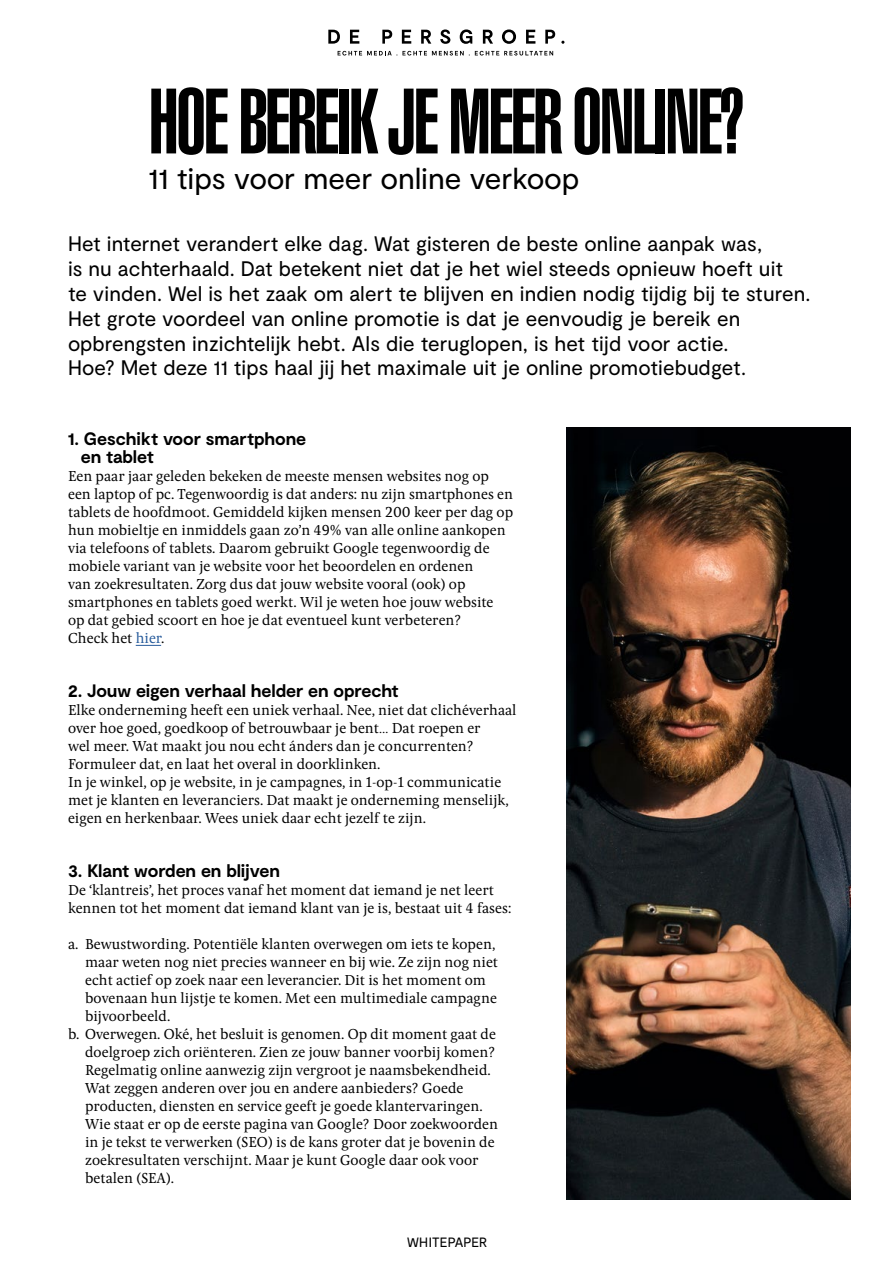
<style>
.page{position:relative;width:893px;height:1263px;background:#fff}
.page>*{position:absolute;margin:0;border:0;box-sizing:border-box;transform-origin:0 0}
.t1{font:900 extra-condensed 90px "Swiss 911 BT";letter-spacing:-.025em;color:#000}
.t2{font:30px "Moderat";letter-spacing:-.005em;color:#000}
.t3{font:21px/24.9px "Moderat";letter-spacing:.005em;color:#000}
.t4{font:700 18px/18px "Moderat";letter-spacing:-.005em;color:#000}
.t5{font:15px/18px "Pona";color:#000}
.t6{font:13.5px "Moderat";letter-spacing:.02em;color:#000}
.s1{color:#275b9b}
</style>
<div class="page">
<svg style="left:338px;top:51px;width:215px;height:5px"></svg>
<svg style="left:328px;top:30px;width:12px;height:14px"></svg>
<svg style="left:350px;top:30px;width:9px;height:14px"></svg>
<svg style="left:382px;top:30px;width:10px;height:14px"></svg>
<svg style="left:402px;top:30px;width:9px;height:14px"></svg>
<svg style="left:421px;top:30px;width:10px;height:14px"></svg>
<svg style="left:440px;top:29px;width:10px;height:15px"></svg>
<svg style="left:460px;top:29px;width:12px;height:15px"></svg>
<svg style="left:483px;top:30px;width:10px;height:14px"></svg>
<svg style="left:502px;top:29px;width:14px;height:15px"></svg>
<svg style="left:526px;top:30px;width:9px;height:14px"></svg>
<svg style="left:545px;top:30px;width:10px;height:14px"></svg>
<svg style="left:136px;top:645px;width:25px;height:1px"></svg>
<img style="left:567px;top:427px;width:283px;height:772px">
<h1 class="t1" style="left:149px;top:73px;width:596px">HOE BEREIK JE MEER ONLINE?</h1>
<h2 class="t2" style="left:149px;top:160px;width:432px">11 tips voor meer online verkoop</h2>
<p class="t3" style="left:68px;top:231px;width:744px">Het internet verandert elke dag. Wat gisteren de beste online aanpak was,<br>is nu achterhaald. Dat betekent niet dat je het wiel steeds opnieuw hoeft uit<br>te vinden. Wel is het zaak om alert te blijven en indien nodig tijdig bij te sturen.<br>Het grote voordeel van online promotie is dat je eenvoudig je bereik en opbrengsten inzichtelijk hebt. Als die teruglopen, is het tijd voor actie.<br>Hoe? Met deze 11 tips haal jij het maximale uit je online promotiebudget.</p>
<p class="t4" style="left:81px;top:430px;width:227px;text-indent:-13px">1. Geschikt voor smartphone en tablet</p>
<p class="t5" style="left:68px;top:466px;width:447px">Een paar jaar geleden bekeken de meeste mensen websites nog op een laptop of pc. Tegenwoordig is dat anders: nu zijn smartphones en tablets de hoofdmoot. Gemiddeld kijken mensen 200 keer per dag op hun mobieltje en inmiddels gaan zo’n 49% van alle online aankopen via telefoons of tablets. Daarom gebruikt Google tegenwoordig de mobiele variant van je website voor het beoordelen en ordenen<br>van zoekresultaten. Zorg dus dat jouw website vooral (ook) op smartphones en tablets goed werkt. Wil je weten hoe jouw website op dat gebied scoort en hoe je dat eventueel kunt verbeteren?<br>Check het <span class="s1">hier</span>.</p>
<p class="t4" style="left:68px;top:682px;width:332px">2. Jouw eigen verhaal helder en oprecht</p>
<p class="t5" style="left:68px;top:700px;width:450px">Elke onderneming heeft een uniek verhaal. Nee, niet dat clichéverhaal over hoe goed, goedkoop of betrouwbaar je bent… Dat roepen er<br>wel meer. Wat maakt jou nou echt ánders dan je concurrenten?<br>Formuleer dat, en laat het overal in doorklinken.<br>In je winkel, op je website, in je campagnes, in 1-op-1 communicatie met je klanten en leveranciers. Dat maakt je onderneming menselijk, eigen en herkenbaar. Wees uniek daar echt jezelf te zijn.</p>
<p class="t4" style="left:68px;top:862px;width:213px">3. Klant worden en blijven</p>
<p class="t5" style="left:68px;top:880px;width:445px">De ‘klantreis’, het proces vanaf het moment dat iemand je net leert kennen tot het moment dat iemand klant van je is, bestaat uit 4 fases:</p>
<p class="t5" style="left:68px;top:934px;width:429px">a. Bewustwording. Potentiële klanten overwegen om iets te kopen,</p>
<p class="t5" style="left:85px;top:952px;width:415px">maar weten nog niet precies wanneer en bij wie. Ze zijn nog niet</p>
<p class="t5" style="left:85px;top:970px;width:403px">echt actief op zoek naar een leverancier. Dit is het moment om</p>
<p class="t5" style="left:85px;top:988px;width:413px">bovenaan hun lijstje te komen. Met een multimediale campagne</p>
<p class="t5" style="left:85px;top:1006px;width:87px">bijvoorbeeld.</p>
<p class="t5" style="left:68px;top:1024px;width:429px">b. Overwegen. Oké, het besluit is genomen. Op dit moment gaat de</p>
<p class="t5" style="left:85px;top:1042px;width:412px">doelgroep zich oriënteren. Zien ze jouw banner voorbij komen?</p>
<p class="t5" style="left:85px;top:1060px;width:407px">Regelmatig online aanwezig zijn vergroot je naamsbekendheid.</p>
<p class="t5" style="left:85px;top:1078px;width:380px">Wat zeggen anderen over jou en andere aanbieders? Goede</p>
<p class="t5" style="left:85px;top:1096px;width:399px">producten, diensten en service geeft je goede klantervaringen.</p>
<p class="t5" style="left:85px;top:1114px;width:414px">Wie staat er op de eerste pagina van Google? Door zoekwoorden</p>
<p class="t5" style="left:85px;top:1132px;width:411px">in je tekst te verwerken (SEO) is de kans groter dat je bovenin de</p>
<p class="t5" style="left:85px;top:1150px;width:395px">zoekresultaten verschijnt. Maar je kunt Google daar ook voor</p>
<p class="t5" style="left:85px;top:1168px;width:91px">betalen (SEA).</p>
<p class="t6" style="left:407px;top:1234px;width:82px">WHITEPAPER</p>
</div>
